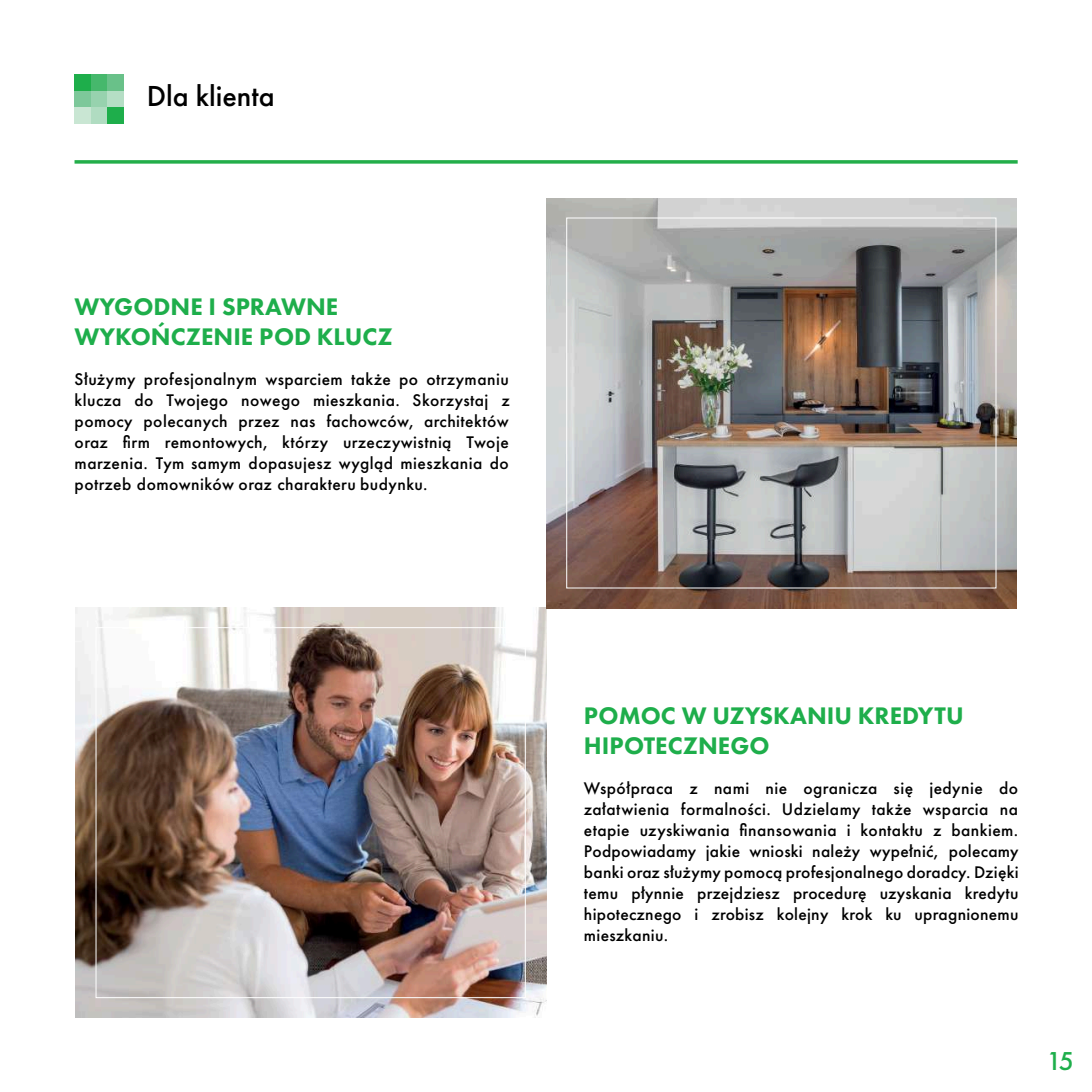
<style>
.page{position:relative;width:1092px;height:1092px;background:#fff}
.page>*{position:absolute;margin:0;border:0;box-sizing:border-box;transform-origin:0 0}
.t1{font:500 30.1px "Futura PT";color:#000}
.t2{font:500 26.95px "Futura PT";color:#1eae4b}
.t3{font:800 24.85px/29.8px "Futura PT";color:#1eae4b}
.t4{font:500 17.5px/21px "Futura PT";letter-spacing:.015em;color:#000;text-align:justify}
</style>
<div class="page">
<div style="left:74px;top:74px;width:17px;height:17px;background:#1eae4b"></div>
<div style="left:91px;top:74px;width:16px;height:17px;background:#46b86c"></div>
<div style="left:107px;top:74px;width:17px;height:17px;background:#69c189"></div>
<div style="left:74px;top:91px;width:17px;height:16px;background:#7dc89a"></div>
<div style="left:91px;top:91px;width:16px;height:16px;background:#97d2ae"></div>
<div style="left:107px;top:91px;width:17px;height:16px;background:#b5dec5"></div>
<div style="left:74px;top:107px;width:17px;height:17px;background:#c9e6d3"></div>
<div style="left:91px;top:107px;width:16px;height:17px;background:#b0dcc1"></div>
<div style="left:107px;top:107px;width:17px;height:17px;background:#1eae4b"></div>
<img style="left:75px;top:608px;width:471px;height:409px">
<img style="left:546px;top:199px;width:470px;height:409px">
<svg style="left:74px;top:160px;width:943px;height:4px;background:#3eb760"></svg>
<h1 class="t1" style="left:147px;top:83px;width:129px">Dla klienta</h1>
<h3 class="t3" style="left:74px;top:293px;width:320px">WYGODNE I SPRAWNE<br>WYKOŃCZENIE POD KLUCZ</h3>
<p class="t4" style="left:75px;top:369px;width:437px">Służymy profesjonalnym wsparciem także po otrzymaniu klucza do Twojego nowego mieszkania. Skorzystaj z pomocy polecanych przez nas fachowców, architektów oraz firm remontowych, którzy urzeczywistnią Twoje marzenia. Tym samym dopasujesz wygląd mieszkania do potrzeb domowników oraz charakteru budynku.</p>
<h3 class="t3" style="left:584px;top:702px;width:381px">POMOC W UZYSKANIU KREDYTU<br>HIPOTECZNEGO</h3>
<p class="t4" style="left:584px;top:778px;width:436px">Współpraca z nami nie ogranicza się jedynie do załatwienia formalności. Udzielamy także wsparcia na etapie uzyskiwania finansowania i kontaktu z bankiem.<br>Podpowiadamy jakie wnioski należy wypełnić, polecamy banki oraz służymy pomocą profesjonalnego doradcy. Dzięki temu płynnie przejdziesz procedurę uzyskania kredytu hipotecznego i zrobisz kolejny krok ku upragnionemu mieszkaniu.</p>
<h2 class="t2" style="left:1046px;top:1049px;width:29px">15</h2>
</div>
